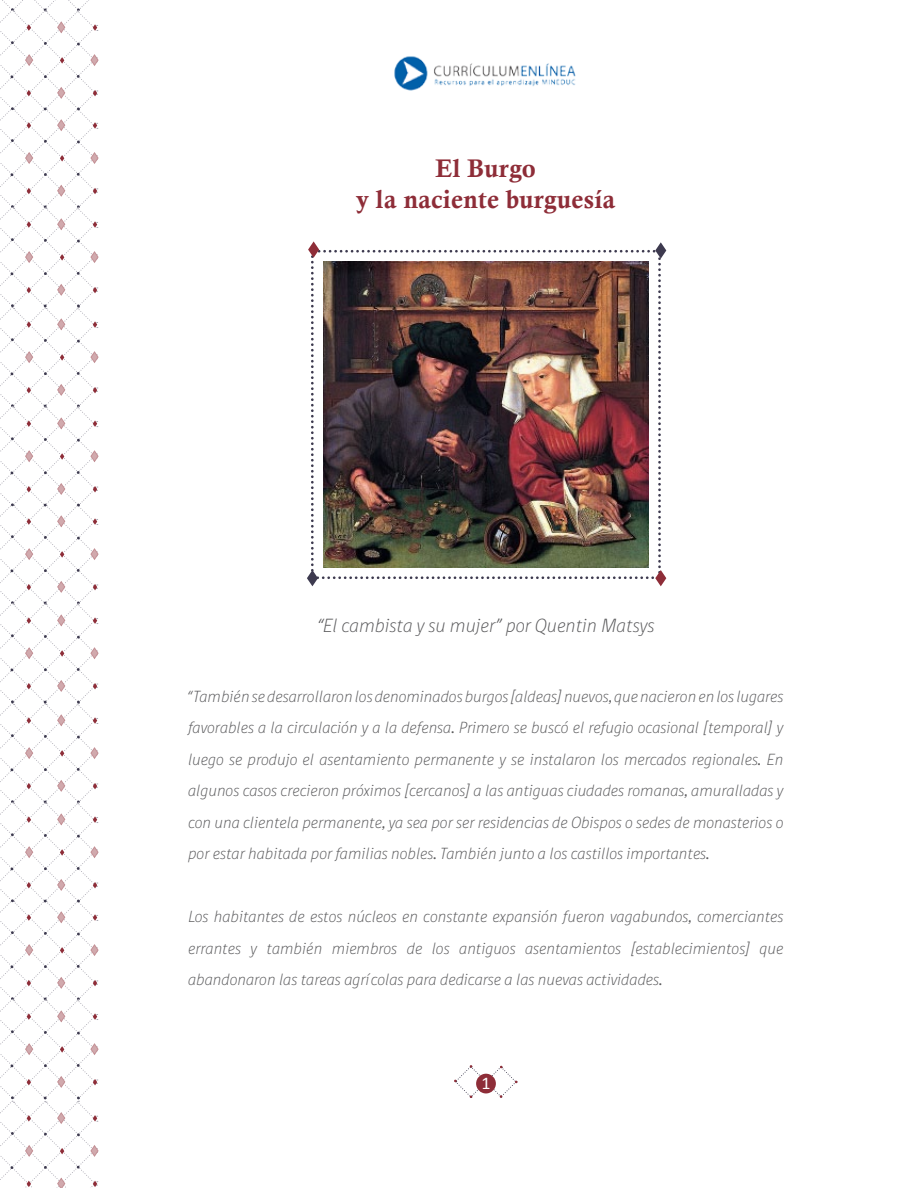
<style>
.page{position:relative;width:918px;height:1188px;background:#fff}
.page>*{position:absolute;margin:0;border:0;box-sizing:border-box;transform-origin:0 0}
.t1{font:25.5px/30.6px "Calis MT Bol";letter-spacing:.01em;color:#8e2d38;text-align:center}
.t2{font:italic 19.5px "Dignathin";color:#58585a}
.t3{font:18px "Calibri";color:#fff}
.t4{font:italic 16.5px/31.5px "Dignathin";color:#58585a;text-align:justify}
.s1{font-style:normal}
</style>
<div class="page">
<img style="left:394px;top:56px;width:182px;height:35px">
<svg style="left:0;top:0;width:99px;height:1188px"></svg>
<svg style="left:454px;top:1065px;width:63px;height:33px"></svg>
<img style="left:307px;top:241px;width:359px;height:345px">
<h1 class="t1" style="left:356px;top:153px;width:261px">El Burgo<br>y la naciente burguesía</h1>
<p class="t2" style="left:317px;top:614px;width:339px">“El cambista y su mujer” por Quentin Matsys</p>
<p class="t4" style="left:188px;top:680px;width:597px"><span class="s1">“</span>También se desarrollaron los denominados burgos [aldeas] nuevos, que nacieron en los lugares favorables a la circulación y a la defensa. Primero se buscó el refugio ocasional [temporal] y luego se produjo el asentamiento permanente y se instalaron los mercados regionales. En algunos casos crecieron próximos [cercanos] a las antiguas ciudades romanas, amuralladas y con una clientela permanente, ya sea por ser residencias de Obispos o sedes de monasterios o por estar habitada por familias nobles. También junto a los castillos importantes.</p>
<p class="t4" style="left:188px;top:901px;width:597px">Los habitantes de estos núcleos en constante expansión fueron vagabundos, comerciantes errantes y también miembros de los antiguos asentamientos [establecimientos] que abandonaron las tareas agrícolas para dedicarse a las nuevas actividades.</p>
<p class="t3" style="left:482px;top:1071px;width:11px">1</p>
</div>
